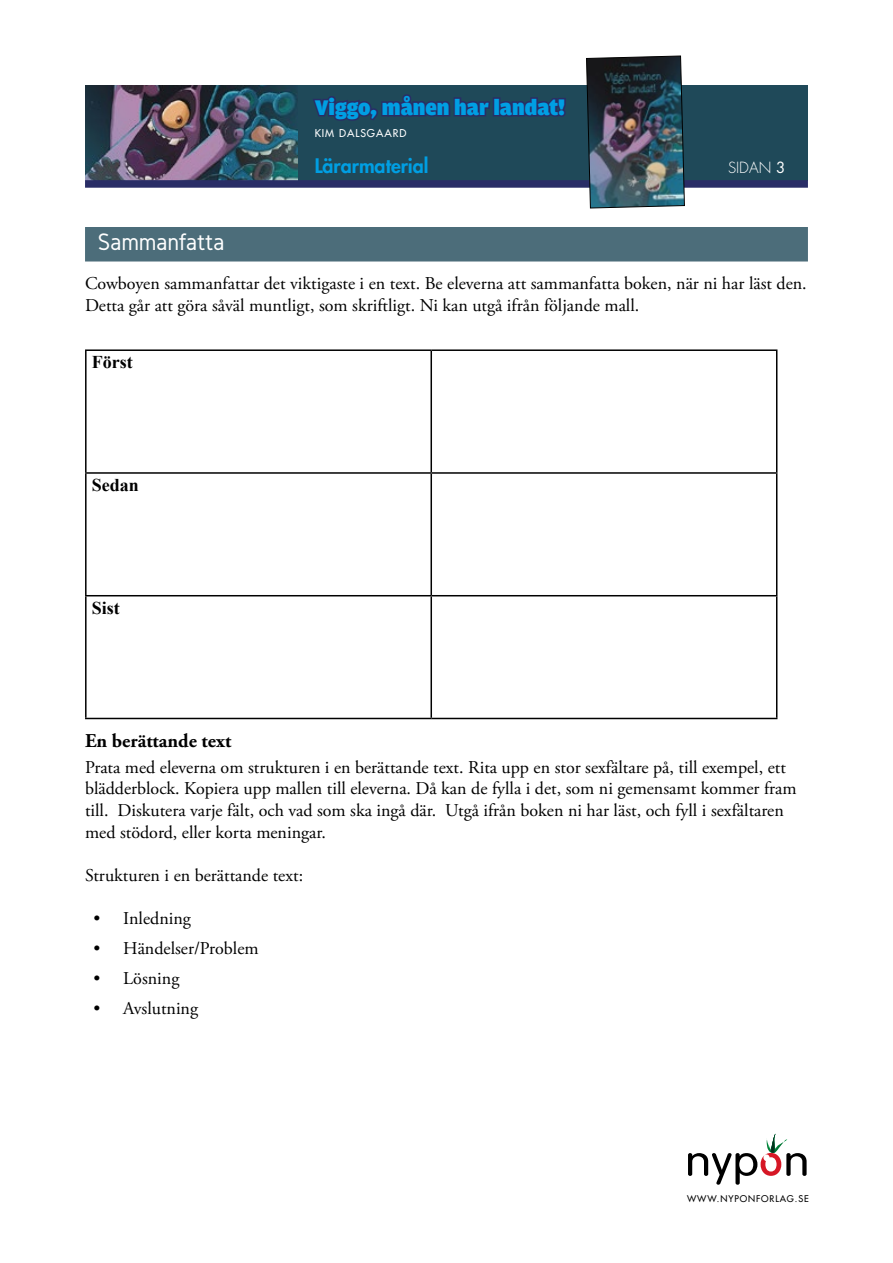
<style>
.page{position:relative;width:893px;height:1263px;background:#fff}
.page>*{position:absolute;margin:0;border:0;box-sizing:border-box;transform-origin:0 0}
.t1{font:24.75px "Gidole";color:#fff}
.t2{font:900 22.5px "Amplitude";color:#009fe3}
.t3{font:700 19.5px "Adobe Garamond Pro";color:#000}
.t4{font:800 19.5px "Futura LT";color:#009fe3}
.t5{font:18px/21.6px "Adobe Garamond Pro";color:#000}
.t6{font:700 18px "Times New Roman";color:#000}
.t7{font:300 15px "Futura Std";color:#fff}
.t8{font:10.5px "Futura LT";letter-spacing:.09em;color:#fff}
.t9{font:9px "Futura LT";letter-spacing:.1em;color:#000}
.s1{font-weight:400}
</style>
<div class="page">
<div style="left:85px;top:85px;width:723px;height:95px;background:#1f4959"></div>
<img style="left:85px;top:85px;width:213px;height:95px">
<svg style="left:313px;top:94px;width:253px;height:27px"></svg>
<div style="left:85px;top:180px;width:723px;height:8px;background:#292d66"></div>
<img style="left:586px;top:55px;width:99px;height:154px">
<svg style="left:688px;top:1133px;width:119px;height:52px"></svg>
<div style="left:85px;top:227px;width:723px;height:34px;background:#4c6d7a"></div>
<hr style="left:85px;top:349px;width:346px;height:2px;background:#000">
<hr style="left:85px;top:351px;width:2px;height:121px;background:#000">
<hr style="left:431px;top:349px;width:346px;height:2px;background:#000">
<hr style="left:430px;top:351px;width:2px;height:121px;background:#000">
<hr style="left:776px;top:351px;width:1px;height:121px;background:#000">
<hr style="left:85px;top:472px;width:346px;height:2px;background:#000">
<hr style="left:85px;top:474px;width:2px;height:121px;background:#000">
<hr style="left:431px;top:472px;width:346px;height:2px;background:#000">
<hr style="left:430px;top:474px;width:2px;height:121px;background:#000">
<hr style="left:776px;top:474px;width:1px;height:121px;background:#000">
<hr style="left:85px;top:595px;width:346px;height:1px;background:#000">
<hr style="left:85px;top:596px;width:2px;height:122px;background:#000">
<hr style="left:431px;top:595px;width:346px;height:1px;background:#000">
<hr style="left:430px;top:596px;width:2px;height:122px;background:#000">
<hr style="left:776px;top:596px;width:1px;height:122px;background:#000">
<hr style="left:85px;top:718px;width:346px;height:1px;background:#000">
<hr style="left:431px;top:718px;width:346px;height:1px;background:#000">
<p class="t2" style="left:315px;top:95px;width:252px">Viggo, månen har landat!</p>
<p class="t4" style="left:315px;top:153px;width:115px">Lärarmaterial</p>
<p class="t8" style="left:315px;top:126px;width:93px">KIM DALSGAARD</p>
<p class="t7" style="left:728px;top:158px;width:59px">SIDAN <span class="s1">3</span></p>
<h1 class="t1" style="left:98px;top:229px;width:128px">Sammanfatta</h1>
<p class="t5" style="left:85px;top:273px;width:723px">Cowboyen sammanfattar det viktigaste i en text. Be eleverna att sammanfatta boken, när ni har läst den.<br>Detta går att göra såväl muntligt, som skriftligt. Ni kan utgå ifrån följande mall.</p>
<p class="t6" style="left:92px;top:350px;width:42px">Först</p>
<p class="t6" style="left:92px;top:473px;width:49px">Sedan</p>
<p class="t6" style="left:92px;top:595px;width:30px">Sist</p>
<p class="t3" style="left:85px;top:729px;width:148px">En berättande text</p>
<p class="t5" style="left:85px;top:757px;width:713px">Prata med eleverna om strukturen i en berättande text. Rita upp en stor sexfältare på, till exempel, ett blädderblock. Kopiera upp mallen till eleverna. Då kan de fylla i det, som ni gemensamt kommer fram till. Diskutera varje fält, och vad som ska ingå där. Utgå ifrån boken ni har läst, och fyll i sexfältaren med stödord, eller korta meningar.</p>
<p class="t5" style="left:85px;top:865px;width:220px">Strukturen i en berättande text:</p>
<p class="t5" style="left:94px;top:908px;width:99px">• Inledning</p>
<p class="t5" style="left:94px;top:938px;width:167px">• Händelser/Problem</p>
<p class="t5" style="left:94px;top:968px;width:87px">• Lösning</p>
<p class="t5" style="left:94px;top:998px;width:106px">• Avslutning</p>
<p class="t9" style="left:687px;top:1193px;width:123px">WWW.NYPONFORLAG.SE</p>
</div>
